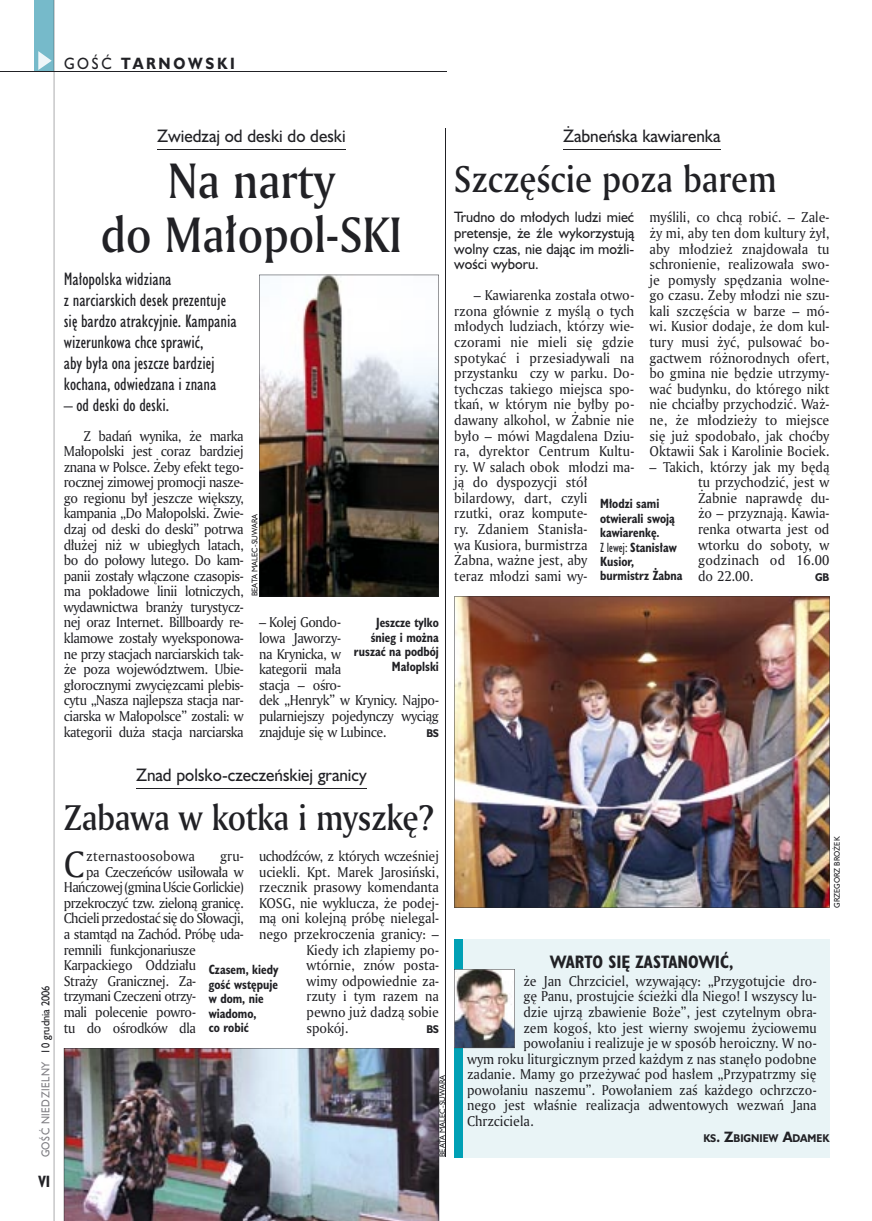
<style>
.page{position:relative;width:872px;height:1221px;background:#fff}
.page>*{position:absolute;margin:0;border:0;box-sizing:border-box;transform-origin:0 0}
.t1{font:48px/54px "Amerigo Md PL";color:#212125;text-align:center;scale:.9 1}
.t2{font:36px "Amerigo Md PL";color:#212125;scale:.9 1}
.t3{font:35.55px "Amerigo PL";color:#212125;scale:.94 1}
.t4{font:34.5px "Amerigo Md PL";letter-spacing:-.01em;color:#212125;scale:.9 1}
.t5{font:16.5px/21px "Humanst 521 Cn PL";color:#212125}
.t6{font:16.5px "Humanst 521 PL";color:#212125;scale:.94 1}
.t7{font:700 16.5px "Humanst 521 Cn PL";color:#212125}
.t8{font:700 15px "Humanst 521 PL";letter-spacing:.2em;color:#212125;scale:.9 1}
.t9{font:700 15px "Humanst 521 Cn PL";color:#212125;scale:.94 1}
.t10{font:13.8px/15.6px "Amerigo PL";color:#212125;text-align:justify;scale:.94 1}
.t11{font:13.8px "Amerigo PL";letter-spacing:-.04em;color:#212125;scale:.94 1}
.t12{font:13.8px/15.6px "Amerigo PL";letter-spacing:-.03em;color:#212125;scale:.94 1}
.t13{font:13.8px/15.6px "Humanst 521 PL";color:#212125;text-align:justify;scale:.94 1}
.t14{font:13.8px "Amerigo PL";letter-spacing:-.025em;color:#212125;scale:.94 1}
.t15{font:13.8px "Amerigo PL";letter-spacing:-.02em;color:#212125;scale:.94 1}
.t16{font:700 12.3px/14.4px "Humanst 521 Cn PL";color:#212125;scale:.94 1}
.t17{font:10.5px "Humanst 521 PL";letter-spacing:.05em;color:#7f7e83;scale:.9 1}
.t18{font:700 10.35px "Humanst 521 PL";color:#212125;scale:.9 1}
.t19{font:7.5px "Humanst 521 PL";color:#212125;scale:.94 1}
.s1{font-weight:400}
.s2{color:#212125}
.s3{font-size:13.8px}
</style>
<div class="page">
<div style="left:35px;top:0;width:19px;height:72px;background:#76baca"></div>
<svg style="left:38px;top:51px;width:14px;height:19px"></svg>
<hr style="left:54px;top:0;width:1px;height:1220px;background:#212125">
<hr style="left:0;top:72px;width:447px;height:1px;background:#212125">
<hr style="left:446px;top:129px;width:1px;height:1027px;background:#212125">
<div style="left:454px;top:939px;width:375px;height:218px;background:#e9f4f6"></div>
<div style="left:454px;top:939px;width:9px;height:218px;background:#00a0b5"></div>
<img style="left:454px;top:969px;width:61px;height:79px">
<hr style="left:157px;top:149px;width:188px;height:1px;background:#212125">
<hr style="left:136px;top:787px;width:230px;height:1px;background:#212125">
<img style="left:259px;top:275px;width:180px;height:321px">
<hr style="left:563px;top:149px;width:157px;height:1px;background:#212125">
<img style="left:454px;top:596px;width:375px;height:311px">
<img style="left:64px;top:1048px;width:375px;height:172px">
<p class="t8" style="left:64px;top:53px;width:191px"><span class="s1">GOŚĆ</span> TARNOWSKI</p>
<p class="t17" style="left:38px;top:1157px;width:193px;rotate:-90deg">GOŚĆ NIEDZIELNY <span class="s2">10 grudnia 2006</span></p>
<p class="t9" style="left:38px;top:1170px;width:14px">VI</p>
<p class="t6" style="left:157px;top:125px;width:202px">Zwiedzaj od deski do deski</p>
<h1 class="t1" style="left:101px;top:153px;width:336px">Na narty<br>do Małopol-SKI</h1>
<p class="t5" style="left:64px;top:268px;width:174px">Małopolska widziana<br>z narciarskich desek prezentuje się bardzo atrakcyjnie. Kampania wizerunkowa chce sprawić,<br>aby była ona jeszcze bardziej kochana, odwiedzana i znana</p>
<p class="t5" style="left:64px;top:394px;width:107px">– od deski do deski.</p>
<p class="t10" style="left:64px;top:427px;width:193px;text-indent:20px">Z badań wynika, że marka Małopolski jest coraz bardziej znana w Polsce. Żeby efekt tego&shy;rocznej zimowej promocji nasze&shy;go regionu był jeszcze większy, kampania „Do Małopolski. Zwie&shy;dzaj od deski do deski” potrwa dłużej niż w ubiegłych latach, bo do połowy lutego. Do kam&shy;panii zostały włączone czasopis&shy;ma pokładowe linii lotniczych, wydawnictwa branży turystycz&shy;nej oraz Internet. Billboardy re&shy;klamowe zostały wyeksponowa&shy;ne przy stacjach narciarskich tak&shy;że poza województwem. Ubie&shy;głorocznymi zwycięzcami plebis&shy;cytu „Nasza najlepsza stacja nar&shy;ciarska w Małopolsce” zostali: w kategorii duża stacja narciarska</p>
<p class="t19" style="left:249px;top:596px;width:89px;rotate:-90deg">BEATA MALEC-SUWARA</p>
<p class="t12" style="left:259px;top:614px;width:193px">– Kolej Gondo-<br>lowa Jaworzy-<br>na Krynicka, w<br>kategorii mała<br>stacja – ośro-<br>dek „Henryk” w Krynicy. Najpo&shy;pularniejszy pojedynczy wyciąg znajduje się w Lubince.</p>
<p class="t16" style="left:354px;top:615px;width:92px;text-align:right">Jeszcze tylko śnieg i można ruszać na podbój<br>Małoplski</p>
<p class="t18" style="left:426px;top:725px;width:16px">BS</p>
<p class="t6" style="left:563px;top:125px;width:169px">Żabneńska kawiarenka</p>
<h2 class="t2" style="left:454px;top:154px;width:359px">Szczęście poza barem</h2>
<p class="t13" style="left:454px;top:209px;width:193px">Trudno do młodych ludzi mieć pretensje, że źle wykorzystują wolny czas, nie dając im możli&shy;wości wyboru.</p>
<p class="t10" style="left:454px;top:287px;width:193px;text-align:left;text-indent:20px">– Kawiarenka została otwo&shy;rzona głównie z myślą o tych młodych ludziach, którzy wie&shy;czorami nie mieli się gdzie spotykać i przesiadywali na przystanku czy w parku. Do&shy;tychczas takiego miejsca spo&shy;tkań, w którym nie byłby po&shy;dawany alkohol, w Żabnie nie było – mówi Magdalena Dziu&shy;ra, dyrektor Centrum Kultu&shy;ry. W salach obok młodzi ma&shy;ją do dyspozycji stół bilardowy, dart, czyli<br>rzutki, oraz kompute-<br>ry. Zdaniem Stanisła-<br>wa Kusiora, burmistrza<br>Żabna, ważne jest, aby<br>teraz młodzi sami wy-</p>
<p class="t10" style="left:649px;top:209px;width:193px">myślili, co chcą robić. – Zale&shy;ży mi, aby ten dom kultury żył, aby młodzież znajdowała tu schronienie, realizowała swo&shy;je pomysły spędzania wolne&shy;go czasu. Żeby młodzi nie szu&shy;kali szczęścia w barze – mó&shy;wi. Kusior dodaje, że dom kul&shy;tury musi żyć, pulsować bo&shy;gactwem różnorodnych ofert, bo gmina nie będzie utrzymy&shy;wać budynku, do którego nikt nie chciałby przychodzić. Waż&shy;ne, że młodzieży to miejsce się już spodobało, jak choćby Oktawii Sak i Karolinie Bociek.</p>
<p class="t10" style="left:698px;top:458px;width:141px;text-indent:-48px">– Takich, którzy jak my będą tu przychodzić, jest w Żabnie naprawdę du&shy;żo – przyznają. Kawia&shy;renka otwarta jest od wtorku do soboty, w godzinach od 16.00 do 22.00.</p>
<p class="t16" style="left:600px;top:496px;width:89px">Młodzi sami otwierali swoją kawiarenkę.<br><span class="s1">Z lewej:</span> Stanisław<br>Kusior, burmistrz Żabna</p>
<p class="t18" style="left:815px;top:569px;width:18px">GB</p>
<p class="t6" style="left:136px;top:763px;width:246px">Znad polsko-czeczeńskiej granicy</p>
<h3 class="t4" style="left:64px;top:794px;width:412px">Zabawa w kotka i myszkę?</h3>
<h3 class="t3" style="left:64px;top:840px;width:23px">C</h3>
<p class="t10" style="left:86px;top:848px;width:117px">zternastoosobowa</p>
<p class="t10" style="left:220px;top:848px;width:27px">gru-</p>
<p class="t11" style="left:259px;top:847px;width:193px">uchodźców, z których wcześniej</p>
<p class="t10" style="left:259px;top:863px;width:193px">uciekli. Kpt. Marek Jarosiński,</p>
<p class="t10" style="left:259px;top:879px;width:193px">rzecznik prasowy komendanta</p>
<p class="t10" style="left:259px;top:894px;width:193px">KOSG, nie wyklucza, że podej-</p>
<p class="t10" style="left:259px;top:910px;width:193px">mą oni kolejną próbę nielegal-</p>
<p class="t10" style="left:259px;top:925px;width:193px">nego przekroczenia granicy: –</p>
<p class="t10" style="left:306px;top:941px;width:142px">Kiedy ich złapiemy po-</p>
<p class="t10" style="left:306px;top:957px;width:142px">wtórnie, znów posta-</p>
<p class="t10" style="left:306px;top:972px;width:142px">wimy odpowiednie za-</p>
<p class="t10" style="left:306px;top:988px;width:142px">rzuty i tym razem na</p>
<p class="t10" style="left:306px;top:1003px;width:142px">pewno już dadzą sobie</p>
<p class="t10" style="left:306px;top:1019px;width:46px">spokój.</p>
<p class="t18" style="left:426px;top:1021px;width:15px">BS</p>
<p class="t11" style="left:86px;top:862px;width:169px">pa Czeczeńców usiłowała w</p>
<p class="t11" style="left:64px;top:878px;width:193px">Hańczowej (gmina Uście Gorlickie)</p>
<p class="t11" style="left:64px;top:893px;width:193px">przekroczyć tzw. zieloną granicę.</p>
<p class="t11" style="left:64px;top:909px;width:193px">Chcieli przedostać się do Słowacji,</p>
<p class="t11" style="left:64px;top:924px;width:193px">a stamtąd na Zachód. Próbę uda-</p>
<p class="t12" style="left:64px;top:941px;width:142px">remnili funkcjonariusze</p>
<p class="t15" style="left:64px;top:955px;width:142px">Karpackiego Oddziału</p>
<p class="t14" style="left:64px;top:971px;width:142px">Straży Granicznej. Za-</p>
<p class="t11" style="left:64px;top:987px;width:142px">trzymani Czeczeni otrzy-</p>
<p class="t12" style="left:64px;top:1003px;width:142px">mali polecenie powro-</p>
<p class="t14" style="left:64px;top:1018px;width:142px">tu do ośrodków dla</p>
<p class="t16" style="left:209px;top:962px;width:76px">Czasem, kiedy gość wstępuje w dom, nie wiadomo,<br>co robić</p>
<p class="t19" style="left:437px;top:1156px;width:89px;rotate:-90deg">BEATA MALEC-SUWARA</p>
<p class="t19" style="left:832px;top:907px;width:77px;rotate:-90deg">GRZEGORZ BROŻEK</p>
<p class="t7" style="left:550px;top:950px;width:185px">WARTO SIĘ ZASTANOWIĆ,</p>
<p class="t10" style="left:523px;top:972px;width:313px">że Jan Chrzciciel, wzywający: „Przygotujcie dro-</p>
<p class="t10" style="left:523px;top:988px;width:313px">gę Panu, prostujcie ścieżki dla Niego! I wszyscy lu-</p>
<p class="t10" style="left:523px;top:1003px;width:313px">dzie ujrzą zbawienie Boże”, jest czytelnym obra-</p>
<p class="t10" style="left:523px;top:1019px;width:313px">zem kogoś, kto jest wierny swojemu życiowemu</p>
<p class="t10" style="left:523px;top:1034px;width:313px">powołaniu i realizuje je w sposób heroiczny. W no-</p>
<p class="t10" style="left:467px;top:1050px;width:373px">wym roku liturgicznym przed każdym z nas stanęło podobne</p>
<p class="t10" style="left:467px;top:1066px;width:373px">zadanie. Mamy go przeżywać pod hasłem „Przypatrzmy się</p>
<p class="t10" style="left:467px;top:1081px;width:373px">powołaniu naszemu”. Powołaniem zaś każdego ochrzczo-</p>
<p class="t10" style="left:467px;top:1097px;width:373px">nego jest właśnie realizacja adwentowych wezwań Jana</p>
<p class="t10" style="left:467px;top:1112px;width:72px">Chrzciciela.</p>
<p class="t18" style="left:703px;top:1130px;width:141px">KS<span class="s3">. Z</span>BIGNIEW <span class="s3">A</span>DAMEK</p>
</div>
